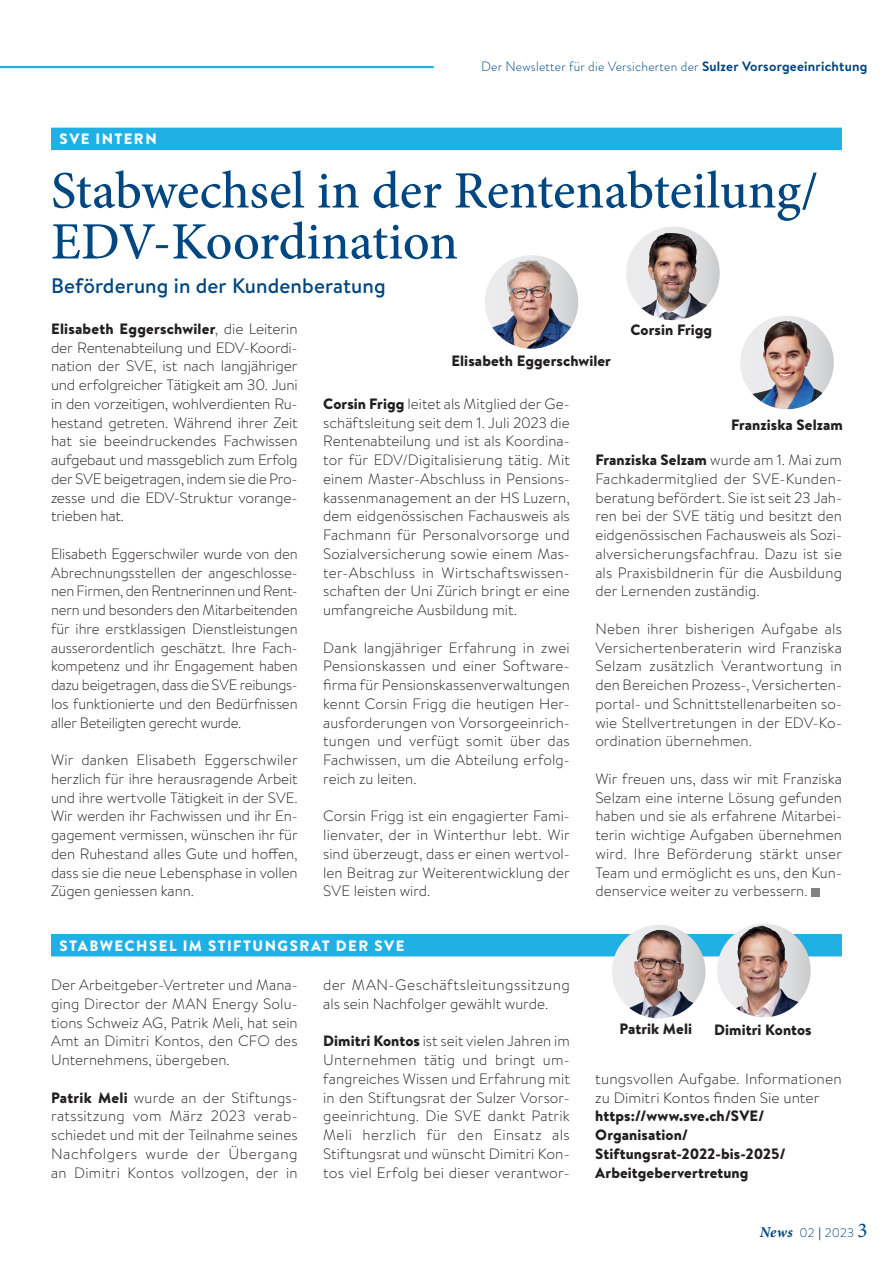
<style>
.page{position:relative;width:893px;height:1263px;background:#fff}
.page>*{position:absolute;margin:0;border:0;box-sizing:border-box;transform-origin:0 0}
.t1{font:500 52.5px/51px "Minion Pro";color:#004680}
.t2{font:500 21px "Brandon Text";letter-spacing:.005em;color:#004680}
.t3{font:300 15px/18.8px "Brandon Text";letter-spacing:.005em;color:#231f20;text-align:justify}
.t4{font:900 15px/18.8px "Brandon Text";letter-spacing:.005em;color:#231f20}
.t5{font:900 15px "Brandon Text";letter-spacing:.1em;color:#fff}
.t6{font:300 13.5px "Brandon Grotesque";letter-spacing:.02em;color:#004680}
.t7{font:300 12.75px "Brandon Grotesque";letter-spacing:.015em;color:#004680}
.s1{font-family:"Brandon Text";font-weight:700}
.s2{font-weight:900}
.s3{font-family:"Minion Pro";font-weight:700;font-style:italic;font-size:15px}
.s4{font-family:"Minion Pro";font-weight:400}
.s5{font-family:"Minion Pro";font-weight:400;font-size:21px}
</style>
<div class="page">
<hr style="left:0;top:66px;width:434px;height:2px;background:#1fb0e6">
<div style="left:51px;top:128px;width:791px;height:22px;background:#1fb0e6"></div>
<div style="left:51px;top:934px;width:791px;height:22px;background:#1fb0e6"></div>
<div style="left:811px;top:888px;width:8px;height:8px;background:#808285"></div>
<svg style="left:626px;top:227px;width:94px;height:93px"></svg>
<img style="left:641px;top:233px;width:66px;height:87px">
<svg style="left:740px;top:316px;width:94px;height:93px"></svg>
<img style="left:752px;top:321px;width:71px;height:88px">
<img style="left:717px;top:924px;width:94px;height:93px;border-radius:47px">
<img style="left:737px;top:926px;width:24px;height:72px">
<svg style="left:485px;top:255px;width:93px;height:94px"></svg>
<img style="left:492px;top:260px;width:79px;height:89px">
<svg style="left:612px;top:925px;width:93px;height:93px"></svg>
<img style="left:629px;top:930px;width:64px;height:88px">
<p class="t5" style="left:60px;top:128px;width:99px">SVE INTERN</p>
<p class="t6" style="left:481px;top:57px;width:388px">Der Newsletter für die Versicherten der <span class="s1">Sulzer Vorsorgeeinrichtung</span></p>
<h1 class="t1" style="left:51px;top:165px;width:769px">Stabwechsel in der Rentenabteilung/<br>EDV-Koordination</h1>
<h2 class="t2" style="left:51px;top:271px;width:336px">Beförderung in der Kundenberatung</h2>
<p class="t3" style="left:51px;top:319px;width:248px"><span class="s2">Elisabeth Eggerschwiler</span>, die Leiterin der Rentenabteilung und EDV-Koordi&shy;nation der SVE, ist nach langjähriger und erfolgreicher Tätigkeit am 30. Juni in den vorzeitigen, wohlverdienten Ru&shy;hestand getreten. Während ihrer Zeit hat sie beeindruckendes Fachwissen aufgebaut und massgeblich zum Erfolg der SVE beigetragen, indem sie die Pro&shy;zesse und die EDV-Struktur vorange&shy;trieben hat.</p>
<p class="t3" style="left:51px;top:544px;width:248px">Elisabeth Eggerschwiler wurde von den Abrechnungsstellen der angeschlosse&shy;nen Firmen, den Rentnerinnen und Rent&shy;nern und besonders den Mitarbeitenden für ihre erstklassigen Dienstleistungen ausserordentlich geschätzt. Ihre Fach&shy;kompetenz und ihr Engagement haben dazu beigetragen, dass die SVE reibungs&shy;los funktionierte und den Bedürfnissen aller Beteiligten gerecht wurde.</p>
<p class="t3" style="left:51px;top:750px;width:248px">Wir danken Elisabeth Eggerschwiler herzlich für ihre herausragende Arbeit und ihre wertvolle Tätigkeit in der SVE.<br>Wir werden ihr Fachwissen und ihr En&shy;gagement vermissen, wünschen ihr für den Ruhestand alles Gute und hoffen, dass sie die neue Lebensphase in vollen Zügen geniessen kann.</p>
<p class="t4" style="left:451px;top:351px;width:161px">Elisabeth Eggerschwiler</p>
<p class="t4" style="left:630px;top:320px;width:83px">Corsin Frigg</p>
<p class="t3" style="left:323px;top:394px;width:248px"><span class="s2">Corsin Frigg</span> leitet als Mitglied der Ge&shy;schäftsleitung seit dem 1. Juli 2023 die Rentenabteilung und ist als Koordina&shy;tor für EDV/Digitalisierung tätig. Mit einem Master-Abschluss in Pensions&shy;kassenmanagement an der HS Luzern, dem eidgenössischen Fachausweis als Fachmann für Personalvorsorge und Sozialversicherung sowie einem Mas&shy;ter-Abschluss in Wirtschaftswissen&shy;schaften der Uni Zürich bringt er eine umfangreiche Ausbildung mit.</p>
<p class="t3" style="left:323px;top:637px;width:248px">Dank langjähriger Erfahrung in zwei Pensionskassen und einer Software&shy;firma für Pensionskassenverwaltungen kennt Corsin Frigg die heutigen Her&shy;ausforderungen von Vorsorgeeinrich&shy;tungen und verfügt somit über das Fachwissen, um die Abteilung erfolg&shy;reich zu leiten.</p>
<p class="t3" style="left:323px;top:806px;width:248px">Corsin Frigg ist ein engagierter Fami&shy;lienvater, der in Winterthur lebt. Wir sind überzeugt, dass er einen wertvol&shy;len Beitrag zur Weiterentwicklung der SVE leisten wird.</p>
<p class="t4" style="left:731px;top:415px;width:113px">Franziska Selzam</p>
<p class="t3" style="left:595px;top:450px;width:248px"><span class="s2">Franziska Selzam</span> wurde am 1. Mai zum Fachkadermitglied der SVE-Kunden&shy;beratung befördert. Sie ist seit 23 Jah&shy;ren bei der SVE tätig und besitzt den eidgenössischen Fachausweis als Sozi&shy;alversicherungsfachfrau. Dazu ist sie als Praxisbildnerin für die Ausbildung der Lernenden zuständig.</p>
<p class="t3" style="left:595px;top:619px;width:248px">Neben ihrer bisherigen Aufgabe als Versichertenberaterin wird Franziska Selzam zusätzlich Verantwortung in den Bereichen Prozess-, Versicherten&shy;portal- und Schnittstellenarbeiten so&shy;wie Stellvertretungen in der EDV-Ko&shy;ordination übernehmen.</p>
<p class="t3" style="left:595px;top:769px;width:248px">Wir freuen uns, dass wir mit Franziska Selzam eine interne Lösung gefunden haben und sie als erfahrene Mitarbei&shy;terin wichtige Aufgaben übernehmen wird. Ihre Beförderung stärkt unser Team und ermöglicht es uns, den Kun&shy;denservice weiter zu verbessern.</p>
<p class="t5" style="left:60px;top:935px;width:346px">STABWECHSEL IM STIFTUNGSRAT DER SVE</p>
<p class="t3" style="left:51px;top:975px;width:248px">Der Arbeitgeber-Vertreter und Mana&shy;ging Director der MAN Energy Solu&shy;tions Schweiz AG, Patrik Meli, hat sein Amt an Dimitri Kontos, den CFO des Unternehmens, übergeben.</p>
<p class="t3" style="left:51px;top:1087px;width:248px"><span class="s2">Patrik Meli</span> wurde an der Stiftungs&shy;ratssitzung vom März 2023 verab&shy;schiedet und mit der Teilnahme seines Nachfolgers wurde der Übergang an Dimitri Kontos vollzogen, der in</p>
<p class="t3" style="left:323px;top:975px;width:248px">der MAN-Geschäftsleitungssitzung als sein Nachfolger gewählt wurde.</p>
<p class="t3" style="left:323px;top:1031px;width:248px"><span class="s2">Dimitri Kontos</span> ist seit vielen Jahren im Unternehmen tätig und bringt um&shy;fangreiches Wissen und Erfahrung mit in den Stiftungsrat der Sulzer Vorsor&shy;geeinrichtung. Die SVE dankt Patrik Meli herzlich für den Einsatz als Stiftungsrat und wünscht Dimitri Kon&shy;tos viel Erfolg bei dieser verantwor-</p>
<p class="t4" style="left:619px;top:1019px;width:74px">Patrik Meli</p>
<p class="t4" style="left:714px;top:1020px;width:99px">Dimitri Kontos</p>
<p class="t3" style="left:595px;top:1069px;width:248px">tungsvollen Aufgabe. Informationen zu Dimitri Kontos finden Sie unter</p>
<p class="t4" style="left:595px;top:1106px;width:192px">https://www.sve.ch/SVE/<br>Organisation/<br>Stiftungsrat-2022-bis-2025/<br>Arbeitgebervertretung</p>
<p class="t7" style="left:760px;top:1224px;width:109px"><span class="s3">News</span> 02 <span class="s4">|</span> 2023 <span class="s5">3</span></p>
</div>
